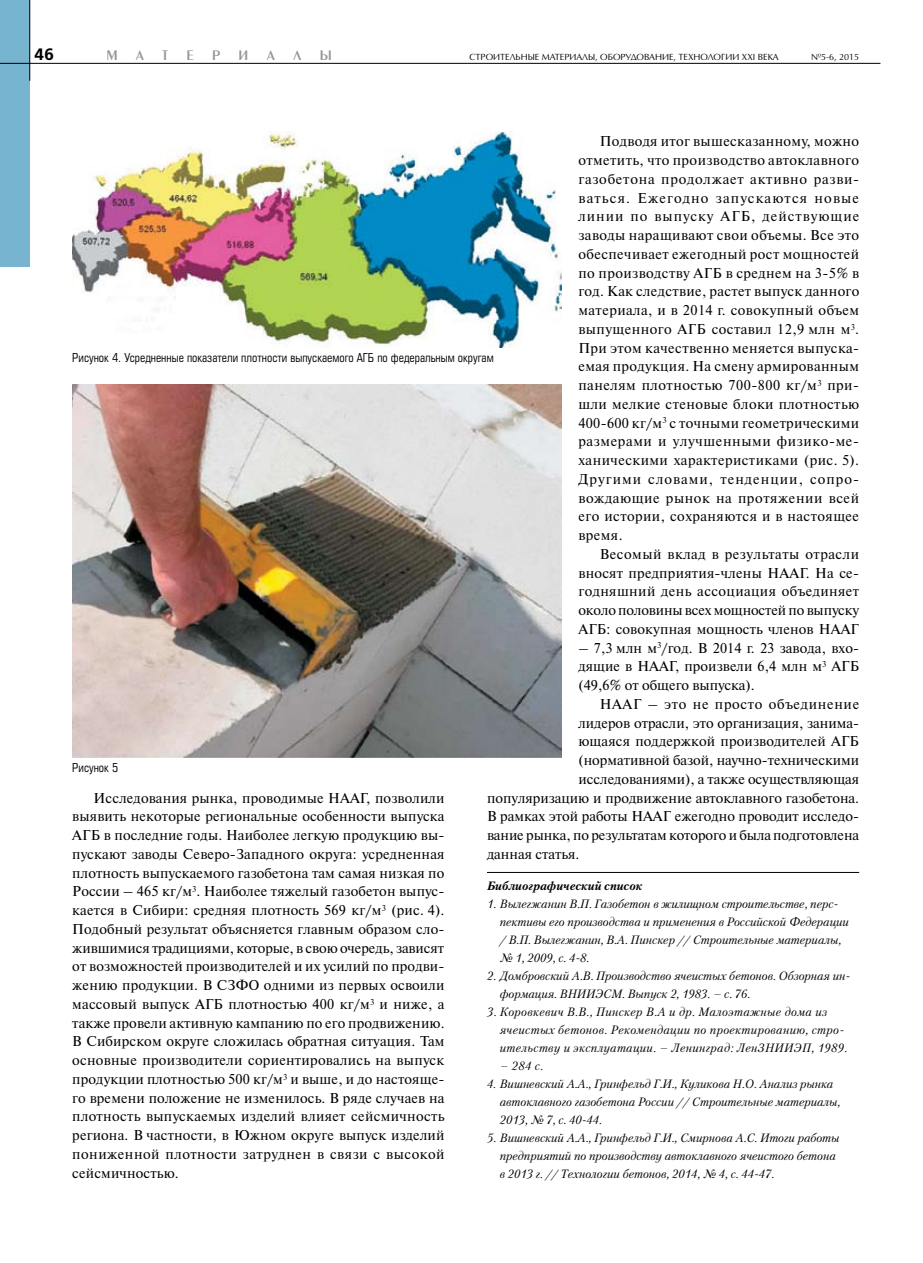
<style>
.page{position:relative;width:923px;height:1263px;background:#fff}
.page>*{position:absolute;margin:0;border:0;box-sizing:border-box;transform-origin:0 0}
.t1{font:700 16.5px "Free Set C";color:#000}
.t2{font:14.55px "Penta Demi";color:#939598}
.t3{font:14.25px/18.8px "Newton C";color:#000;text-align:justify}
.t4{font:14.25px "Newton C";letter-spacing:.05em;color:#000}
.t5{font:italic 12px/18px "Petersburg C";color:#000}
.t6{font:italic 12px/18px "Petersburg C";letter-spacing:.03em;color:#000}
.t7{font:12px "Europe Cond";color:#000}
.t8{font:italic 700 12px "Petersburg C";color:#000}
.t9{font:9px "AG Opus";color:#000}
</style>
<div class="page">
<div style="left:0;top:0;width:30px;height:267px;background:#76b4cf"></div>
<hr style="left:487px;top:872px;width:372px;height:1px;background:#000">
<img style="left:72px;top:384px;width:489px;height:374px">
<img style="left:72px;top:132px;width:489px;height:216px">
<hr style="left:29px;top:0;width:1px;height:81px;background:#000">
<hr style="left:0;top:63px;width:880px;height:1px;background:#000">
<p class="t1" style="left:34px;top:45px;width:22px">46</p>
<p class="t9" style="left:469px;top:51px;width:311px">СТРОИТЕЛЬНЫЕ МАТЕРИАЛЫ, ОБОРУДОВАНИЕ, ТЕХНОЛОГИИ XXI ВЕКА</p>
<p class="t9" style="left:811px;top:51px;width:50px">№5-6, 2015</p>
<p class="t2" style="left:106px;top:48px;width:13px">М</p>
<p class="t2" style="left:136px;top:48px;width:34px">А Т</p>
<p class="t2" style="left:186px;top:48px;width:9px">Е</p>
<p class="t2" style="left:212px;top:48px;width:9px">Р</p>
<p class="t2" style="left:238px;top:48px;width:11px">И</p>
<p class="t2" style="left:267px;top:48px;width:10px">А</p>
<p class="t2" style="left:293px;top:48px;width:9px">Л</p>
<p class="t2" style="left:320px;top:48px;width:14px">Ы</p>
<p class="t3" style="left:578px;top:132px;width:282px;text-indent:21px">Подводя итог вышесказанному, можно отметить, что производство автоклавного газобетона продолжает активно разви&shy;ваться. Ежегодно запускаются новые линии по выпуску АГБ, действующие заводы наращивают свои объемы. Все это обеспечивает ежегодный рост мощностей по производству АГБ в среднем на 3-5% в год. Как следствие, растет выпуск данного материала, и в 2014 г. совокупный объем выпущенного АГБ составил 12,9 млн м<sup>3</sup>.<br>При этом качественно меняется выпуска&shy;емая продукция. На смену армированным панелям плотностью 700-800 кг/м<sup>3</sup> при&shy;шли мелкие стеновые блоки плотностью 400-600 кг/м<sup>3</sup> с точными геометрическими размерами и улучшенными физико-ме&shy;ханическими характеристиками (рис. 5).<br>Другими словами, тенденции, сопро&shy;вождающие рынок на протяжении всей его истории, сохраняются и в настоящее время.</p>
<p class="t3" style="left:578px;top:545px;width:282px;text-indent:21px">Весомый вклад в результаты отрасли вносят предприятия-члены НААГ. На се&shy;годняшний день ассоциация объединяет около половины всех мощностей по выпуску АГБ: совокупная мощность членов НААГ</p>
<p class="t3" style="left:578px;top:638px;width:282px">– 7,3 млн м<sup>3</sup>/год. В 2014 г. 23 завода, вхо&shy;дящие в НААГ, произвели 6,4 млн м<sup>3</sup> АГБ (49,6% от общего выпуска).</p>
<p class="t4" style="left:600px;top:696px;width:261px">НААГ – это не просто объединение</p>
<p class="t3" style="left:578px;top:713px;width:282px">лидеров отрасли, это организация, занима-</p>
<p class="t3" style="left:578px;top:732px;width:282px">ющаяся поддержкой производителей АГБ</p>
<p class="t3" style="left:578px;top:751px;width:282px">(нормативной базой, научно-техническими</p>
<p class="t3" style="left:578px;top:770px;width:282px">исследованиями), а также осуществляющая</p>
<p class="t3" style="left:487px;top:788px;width:374px">популяризацию и продвижение автоклавного газобетона.</p>
<p class="t3" style="left:487px;top:807px;width:374px">В рамках этой работы НААГ ежегодно проводит исследо-</p>
<p class="t3" style="left:487px;top:826px;width:374px">вание рынка, по результатам которого и была подготовлена</p>
<p class="t3" style="left:487px;top:845px;width:94px">данная статья.</p>
<p class="t8" style="left:487px;top:879px;width:157px">Библиографический список</p>
<p class="t5" style="left:500px;top:894px;width:351px;text-indent:-13px">1. Вылегжанин В.П. Газобетон в жилищном строительстве, перс&shy;пективы его производства и применения в Российской Федерации / В.П. Вылегжанин, В.А. Пинскер // Строительные материалы, № 1, 2009, с. 4-8.</p>
<p class="t5" style="left:500px;top:966px;width:352px;text-indent:-13px">2. Домбровский А.В. Производство ячеистых бетонов. Обзорная ин&shy;формация. ВНИИЭСМ. Выпуск 2, 1983. – с. 76.</p>
<p class="t6" style="left:500px;top:1002px;width:349px;text-indent:-13px">3. Коровкевич В.В., Пинскер В.А и др. Малоэтажные дома из ячеистых бетонов. Рекомендации по проектированию, стро&shy;ительству и эксплуатации. – Ленинград: ЛенЗНИИЭП, 1989.</p>
<p class="t5" style="left:500px;top:1056px;width:45px">– 284 с.</p>
<p class="t5" style="left:500px;top:1074px;width:342px;text-indent:-13px">4. Вишневский А.А., Гринфельд Г.И., Куликова Н.О. Анализ рынка автоклавного газобетона России // Строительные материалы,<br>2013, № 7, с. 40-44.</p>
<p class="t5" style="left:500px;top:1128px;width:341px;text-indent:-13px">5. Вишневский А.А., Гринфельд Г.И., Смирнова А.С. Итоги работы предприятий по производству автоклавного ячеистого бетона в 2013 г. // Технологии бетонов, 2014, № 4, с. 44-47.</p>
<p class="t7" style="left:72px;top:350px;width:423px">Рисунок 4. Усредненные показатели плотности выпускаемого АГБ по федеральным округам</p>
<p class="t7" style="left:72px;top:760px;width:47px">Рисунок 5</p>
<p class="t3" style="left:72px;top:788px;width:374px;text-indent:21px">Исследования рынка, проводимые НААГ, позволили выявить некоторые региональные особенности выпуска АГБ в последние годы. Наиболее легкую продукцию вы&shy;пускают заводы Северо-Западного округа: усредненная плотность выпускаемого газобетона там самая низкая по России – 465 кг/м<sup>3</sup>. Наиболее тяжелый газобетон выпус&shy;кается в Сибири: средняя плотность 569 кг/м<sup>3</sup> (рис. 4).<br>Подобный результат объясняется главным образом сло&shy;жившимися традициями, которые, в свою очередь, зависят от возможностей производителей и их усилий по продви&shy;жению продукции. В СЗФО одними из первых освоили массовый выпуск АГБ плотностью 400 кг/м<sup>3</sup> и ниже, а также провели активную кампанию по его продвижению.<br>В Сибирском округе сложилась обратная ситуация. Там основные производители сориентировались на выпуск продукции плотностью 500 кг/м<sup>3</sup> и выше, и до настояще&shy;го времени положение не изменилось. В ряде случаев на плотность выпускаемых изделий влияет сейсмичность региона. В частности, в Южном округе выпуск изделий пониженной плотности затруднен в связи с высокой сейсмичностью.</p>
</div>
